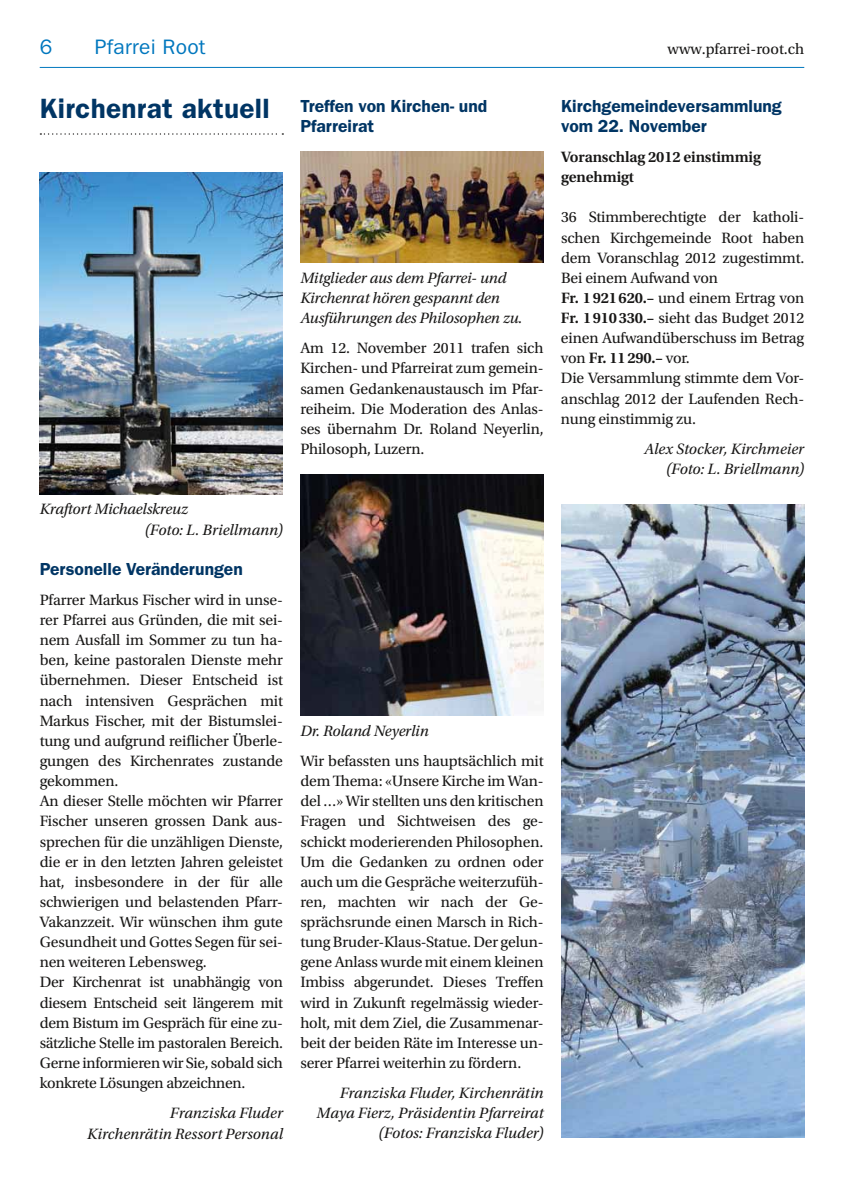
<style>
.page{position:relative;width:844px;height:1191px;background:#fff}
.page>*{position:absolute;margin:0;border:0;box-sizing:border-box;transform-origin:0 0}
.t1{font:600 28px "ITC Franklin Gothic Std";letter-spacing:.01em;color:#003564}
.t2{font:21px "ITC Franklin Gothic Std";letter-spacing:.01em;color:#0077be}
.t3{font:600 17.5px/20.1px "ITC Franklin Gothic Std";color:#003564}
.t4{font:15.75px/20.1px "Utopia Std";letter-spacing:-.01em;color:#181716}
.t5{font:italic 15.75px/20.1px "Utopia Std";letter-spacing:-.005em;color:#181716;text-align:right}
.t6{font:600 15.75px/20.1px "Utopia Std";letter-spacing:-.01em;color:#181716}
.s1{font-weight:600}
</style>
<div class="page">
<hr style="left:40px;top:67px;width:764px;height:1px;background:#0077be">
<svg style="left:40px;top:133px;width:243px;height:2px"></svg>
<img style="left:40px;top:172px;width:243px;height:322px">
<img style="left:300px;top:152px;width:243px;height:111px">
<img style="left:300px;top:474px;width:243px;height:241px">
<img style="left:561px;top:504px;width:243px;height:633px">
<h2 class="t2" style="left:40px;top:35px;width:14px">6</h2>
<h2 class="t2" style="left:95px;top:35px;width:112px">Pfarrei Root</h2>
<p class="t4" style="left:667px;top:39px;width:138px">www.pfarrei-root.ch</p>
<h1 class="t1" style="left:40px;top:92px;width:231px">Kirchenrat aktuell</h1>
<p class="t3" style="left:300px;top:96px;width:188px">Treffen von Kirchen- und<br>Pfarreirat</p>
<p class="t5" style="left:300px;top:268px;width:223px;text-align:left">Mitglieder aus dem Pfarrei- und<br>Kirchenrat hören gespannt den<br>Ausführungen des Philosophen zu.</p>
<p class="t4" style="left:300px;top:338px;width:245px;text-align:justify">Am 12. November 2011 trafen sich Kirchen- und Pfarreirat zum gemein&shy;samen Gedankenaustausch im Pfar&shy;reiheim. Die Moderation des Anlas&shy;ses übernahm Dr. Roland Neyerlin, Philosoph, Luzern.</p>
<p class="t5" style="left:145px;top:499px;width:140px;text-align:left;text-indent:-105px">Kraftort Michaelskreuz<br>(Foto: L. Briellmann)</p>
<p class="t3" style="left:40px;top:558px;width:204px">Personelle Veränderungen</p>
<p class="t4" style="left:40px;top:590px;width:245px">Pfarrer Markus Fischer wird in unse&shy;rer Pfarrei aus Gründen, die mit sei&shy;nem Ausfall im Sommer zu tun ha&shy;ben, keine pastoralen Dienste mehr übernehmen. Dieser Entscheid ist nach intensiven Gesprächen mit Markus Fischer, mit der Bistumslei&shy;tung und aufgrund reiflicher Überle&shy;gungen des Kirchenrates zustande gekommen.<br>An dieser Stelle möchten wir Pfarrer Fischer unseren grossen Dank aus&shy;sprechen für die unzähligen Dienste, die er in den letzten Jahren geleistet hat, insbesondere in der für alle schwierigen und belastenden Pfarr-Vakanzzeit. Wir wünschen ihm gute Gesundheit und Gottes Segen für sei&shy;nen weiteren Lebensweg.<br>Der Kirchenrat ist unabhängig von diesem Entscheid seit längerem mit dem Bistum im Gespräch für eine zu&shy;sätzliche Stelle im pastoralen Bereich.<br>Gerne informieren wir Sie, sobald sich konkrete Lösungen abzeichnen.</p>
<p class="t5" style="left:87px;top:1103px;width:197px">Franziska Fluder<br>Kirchenrätin Ressort Personal</p>
<p class="t5" style="left:300px;top:721px;width:130px">Dr. Roland Neyerlin</p>
<p class="t4" style="left:300px;top:751px;width:245px;text-align:justify">Wir befassten uns hauptsächlich mit dem Thema: «Unsere Kirche im Wan&shy;del …» Wir stellten uns den kritischen Fragen und Sichtweisen des ge&shy;schickt moderierenden Philosophen.<br>Um die Gedanken zu ordnen oder auch um die Gespräche weiterzufüh&shy;ren, machten wir nach der Ge&shy;sprächsrunde einen Marsch in Rich&shy;tung Bruder-Klaus-Statue. Der gelun&shy;gene Anlass wurde mit einem kleinen Imbiss abgerundet. Dieses Treffen wird in Zukunft regelmässig wieder&shy;holt, mit dem Ziel, die Zusammenar&shy;beit der beiden Räte im Interesse un&shy;serer Pfarrei weiterhin zu fördern.</p>
<p class="t5" style="left:316px;top:1083px;width:228px">Franziska Fluder, Kirchenrätin<br>Maya Fierz, Präsidentin Pfarreirat (Fotos: Franziska Fluder)</p>
<p class="t3" style="left:561px;top:96px;width:222px">Kirchgemeindeversammlung vom 22. November</p>
<p class="t6" style="left:561px;top:147px;width:201px">Voranschlag 2012 einstimmig genehmigt</p>
<p class="t4" style="left:561px;top:207px;width:245px">36 Stimmberechtigte der katholi&shy;schen Kirchgemeinde Root haben dem Voranschlag 2012 zugestimmt.<br>Bei einem Aufwand von<br><span class="s1">Fr. 1921620.–</span> und einem Ertrag von<br><span class="s1">Fr. 1910330.–</span> sieht das Budget 2012 einen Aufwandüberschuss im Betrag von <span class="s1">Fr. 11290.–</span> vor.<br>Die Versammlung stimmte dem Vor&shy;anschlag 2012 der Laufenden Rech&shy;nung einstimmig zu.</p>
<p class="t5" style="left:644px;top:439px;width:162px">Alex Stocker, Kirchmeier (Foto: L. Briellmann)</p>
</div>
